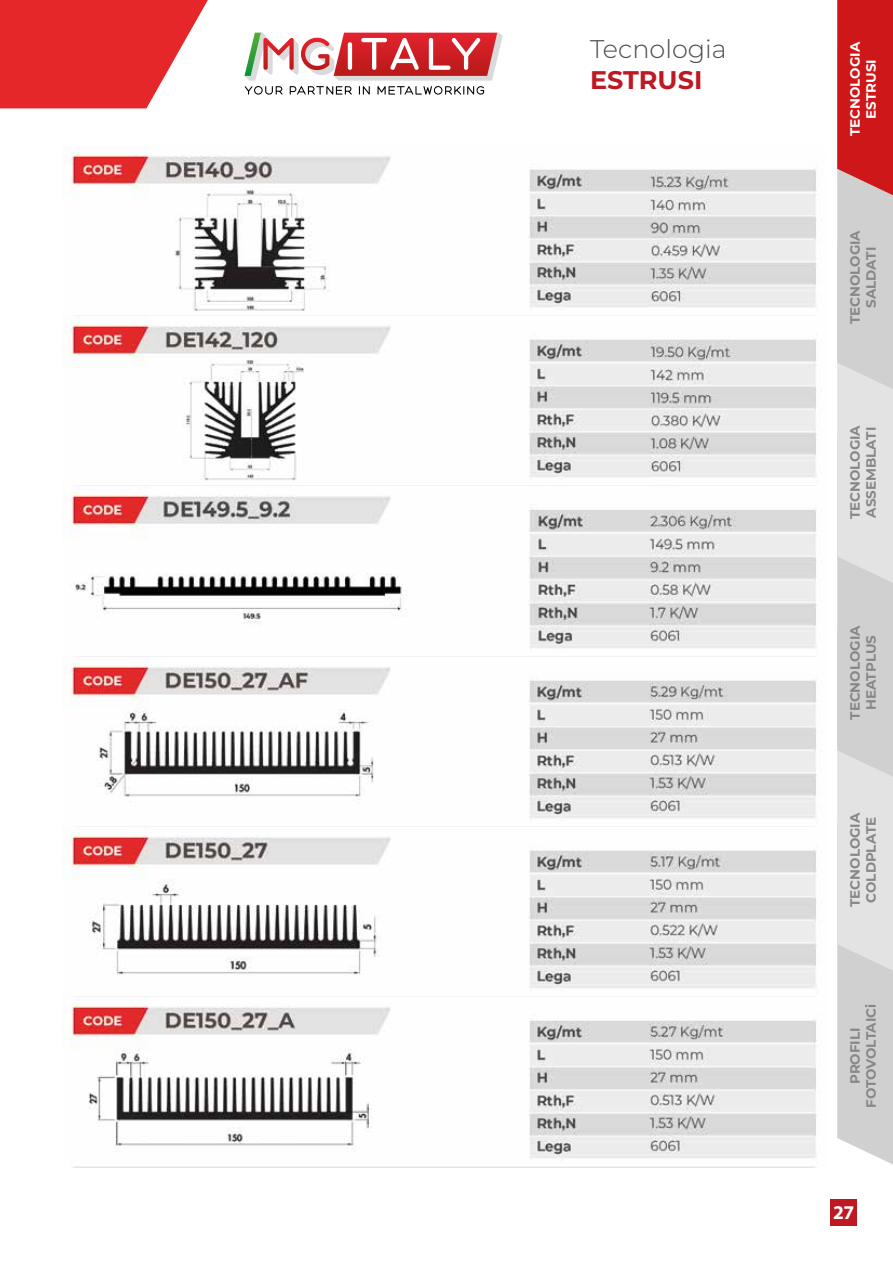
<style>
.page{position:relative;width:893px;height:1263px;background:#fff}
.page>*{position:absolute;margin:0;border:0;box-sizing:border-box;transform-origin:0 0}
.t1{font:300 25.5px "Montserrat";color:#4a4a49}
.t2{font:700 25.5px "Montserrat";color:#be1823}
.t3{font:700 19.5px "Myriad Pro";color:#fff}
.t4{font:700 13.5px/16.2px "Montserrat";color:#878787;text-align:center}
.t5{font:700 13.5px/16.2px "Montserrat";color:#fff;text-align:center}
</style>
<div class="page">
<svg style="left:244px;top:33px;width:259px;height:62px"></svg>
<svg style="left:837px;top:0;width:56px;height:1165px;background:#d7bbbc"></svg>
<div style="left:830px;top:1199px;width:27px;height:27px;background:#be1823"></div>
<svg style="left:0;top:0;width:208px;height:108px;background:#e94648"></svg>
<img style="left:63px;top:147px;width:754px;height:1020px">
<h1 class="t1" style="left:590px;top:32px;width:138px">Tecnologia</h1>
<h1 class="t2" style="left:590px;top:62px;width:114px">ESTRUSI</h1>
<p class="t5" style="left:846px;top:136px;width:96px;rotate:-90deg">TECNOLOGIA<br>ESTRUSI</p>
<p class="t4" style="left:846px;top:324px;width:96px;rotate:-90deg">TECNOLOGIA<br>SALDATI</p>
<p class="t4" style="left:846px;top:519px;width:96px;text-align:left;rotate:-90deg">TECNOLOGIA<br>ASSEMBLATI</p>
<p class="t4" style="left:846px;top:720px;width:96px;rotate:-90deg">TECNOLOGIA<br>HEATPLUS</p>
<p class="t4" style="left:846px;top:907px;width:96px;rotate:-90deg">TECNOLOGIA<br>COLDPLATE</p>
<p class="t4" style="left:846px;top:1108px;width:106px;rotate:-90deg">PROFILI<br>FOTOVOLTAICi</p>
<h2 class="t3" style="left:833px;top:1199px;width:23px">27</h2>
</div>
